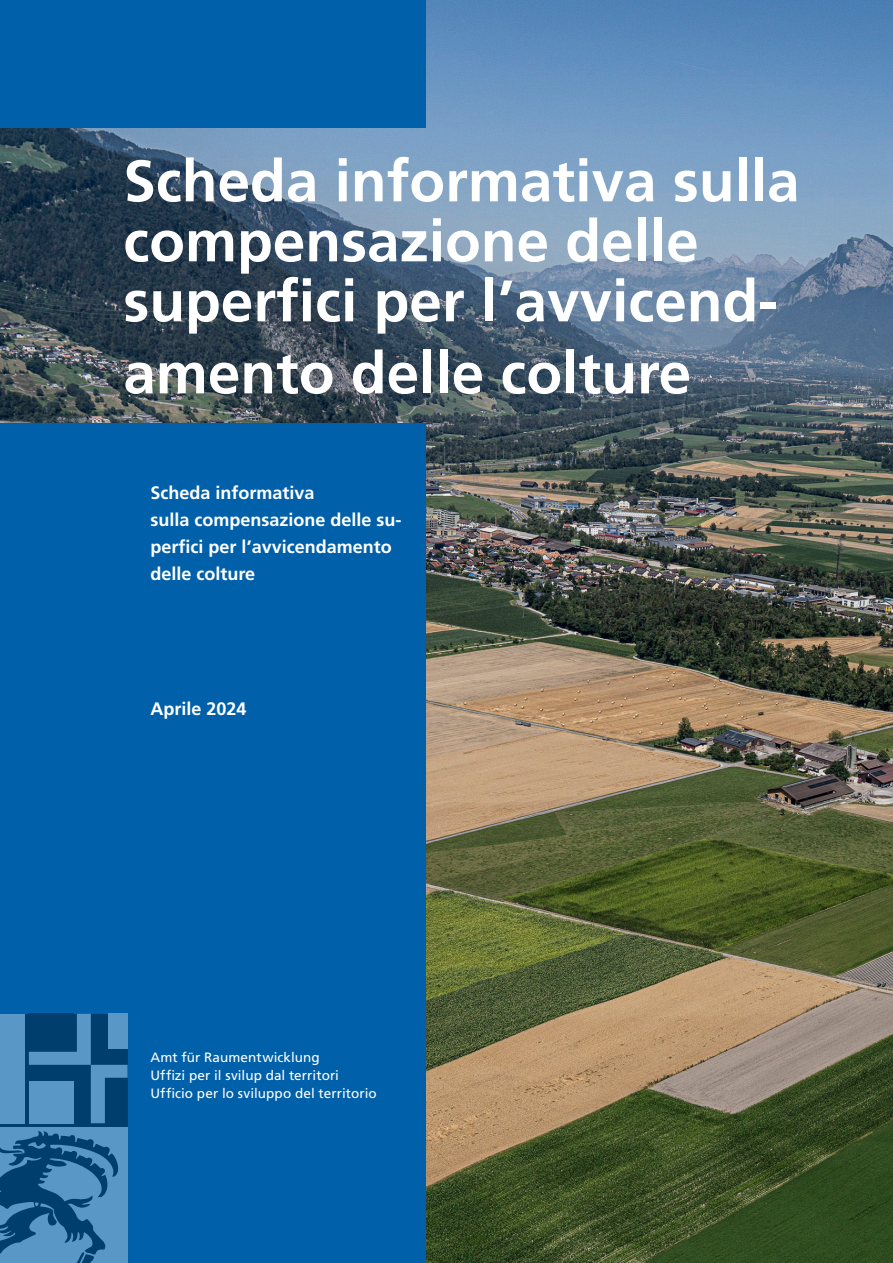
<style>
.page{position:relative;width:893px;height:1263px;background:#fff}
.page>*{position:absolute;margin:0;border:0;box-sizing:border-box;transform-origin:0 0}
.t1{font:700 58.5px/60px "Frutiger LT Pro";color:#fff}
.t2{font:700 18px/27px "Frutiger LT Pro";color:#fff}
.t3{font:13.5px/18px "Frutiger LT Pro";letter-spacing:.005em;color:#fff}
</style>
<div class="page">
<img style="left:0;top:0;width:893px;height:1263px">
<div style="left:0;top:423px;width:426px;height:840px;background:#0060aa"></div>
<div style="left:0;top:1014px;width:128px;height:249px;background:linear-gradient(to right,#003e6e,#003e6e)"></div>
<div style="left:0;top:1014px;width:25px;height:109px;background:#5997c7"></div>
<svg style="left:29px;top:1014px;width:99px;height:109px;background:#296797"></svg>
<div style="left:0;top:1127px;width:128px;height:136px;background:#5997c7"></div>
<svg style="left:0;top:1131px;width:118px;height:132px"></svg>
<div style="left:0;top:0;width:426px;height:128px;background:#0060aa"></div>
<h1 class="t1" style="left:123px;top:151px;width:678px">Scheda informativa sulla compensazione delle superfici per l’avvicend-</h1>
<h1 class="t1" style="left:123px;top:343px;width:569px">amento delle colture</h1>
<p class="t2" style="left:150px;top:479px;width:253px">Scheda informativa<br>sulla compensazione delle su&shy;perfici per l’avvicendamento delle colture</p>
<p class="t2" style="left:150px;top:695px;width:98px">Aprile 2024</p>
<p class="t3" style="left:150px;top:1048px;width:228px">Amt für Raumentwicklung<br>Uffizi per il svilup dal territori<br>Ufficio per lo sviluppo del territorio</p>
</div>
